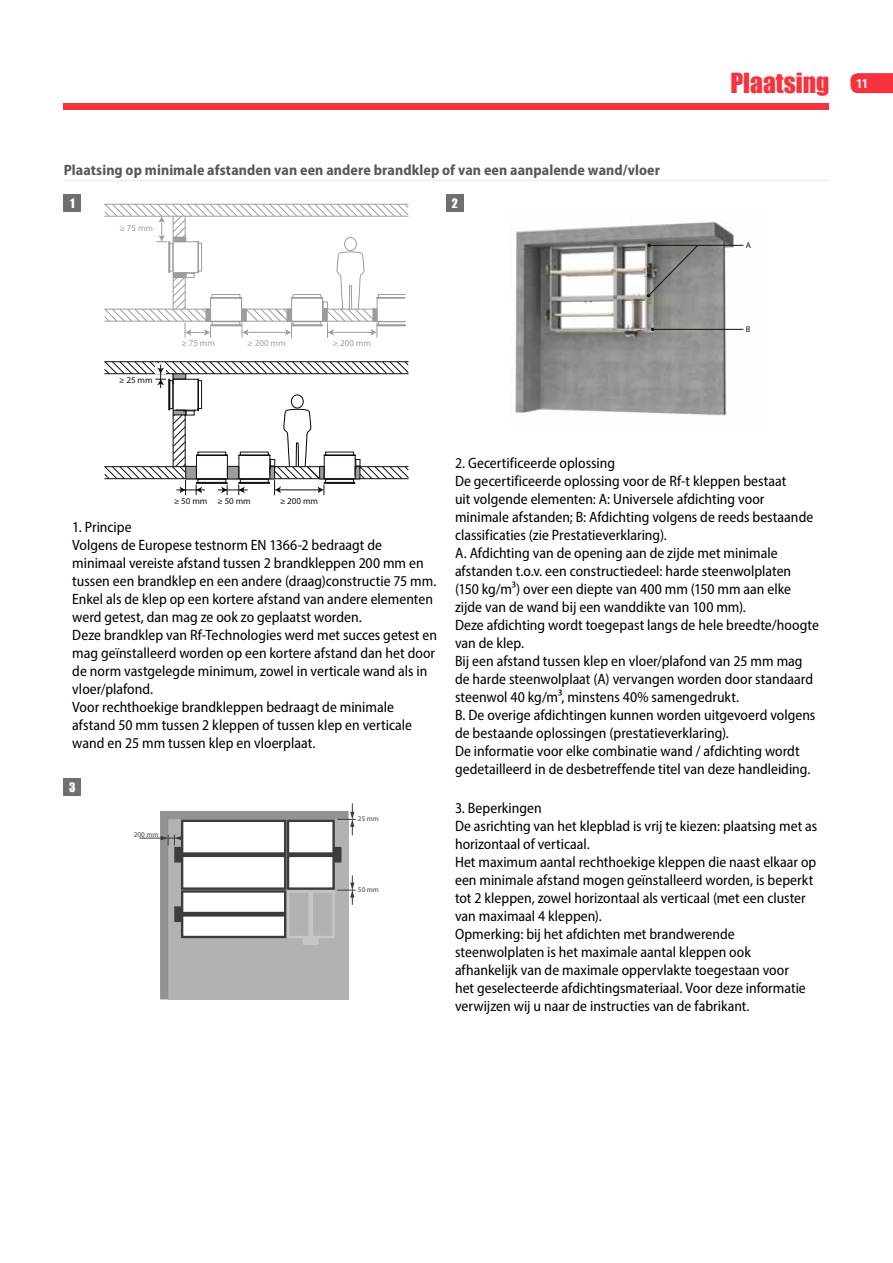
<style>
.page{position:relative;width:893px;height:1263px;background:#fff}
.page>*{position:absolute;margin:0;border:0;box-sizing:border-box;transform-origin:0 0}
.t1{font:25.5px "Impact";color:#f7323f}
.t2{font:semi-condensed 15px/18px "Myriad Pro";color:#000}
.t3{font:700 semi-condensed 15px "Myriad Pro";letter-spacing:.005em;color:#575756}
.t4{font:12px "Impact";color:#fff}
.t5{font:9px "Myriad Pro";color:#9d9d9c}
.t6{font:9px "Myriad Pro";color:#12100b}
.t7{font:8.4px "Myriad Pro";color:#12100b}
.t8{font:7.2px "Myriad Pro";color:#3c3c3b}
</style>
<div class="page">
<div style="left:64px;top:103px;width:765px;height:6px;background:#f7323f"></div>
<svg style="left:850px;top:73px;width:43px;height:20px"></svg>
<hr style="left:64px;top:180px;width:765px;height:1px;background:#ededed">
<svg style="left:104px;top:204px;width:305px;height:133px"></svg>
<svg style="left:104px;top:361px;width:305px;height:134px"></svg>
<img style="left:515px;top:221px;width:229px;height:195px">
<hr style="left:649px;top:245px;width:94px;height:1px;background:#12100b">
<hr style="left:653px;top:329px;width:90px;height:1px;background:#12100b">
<svg style="left:647px;top:244px;width:51px;height:54px;background:#7b7c77"></svg>
<svg style="left:139px;top:803px;width:217px;height:196px"></svg>
<div style="left:64px;top:195px;width:17px;height:17px;background:#706f6f"></div>
<div style="left:446px;top:195px;width:17px;height:17px;background:#706f6f"></div>
<div style="left:64px;top:778px;width:17px;height:17px;background:#706f6f"></div>
<p class="t3" style="left:64px;top:162px;width:598px">Plaatsing op minimale afstanden van een andere brandklep of van een aanpalende wand/vloer</p>
<p class="t4" style="left:70px;top:194px;width:6px">1</p>
<p class="t4" style="left:452px;top:194px;width:8px">2</p>
<p class="t5" style="left:120px;top:222px;width:35px">≥ 75 mm</p>
<p class="t6" style="left:119px;top:374px;width:35px">≥ 25 mm</p>
<p class="t5" style="left:182px;top:337px;width:35px">≥ 75 mm</p>
<p class="t5" style="left:248px;top:337px;width:40px">≥ 200 mm</p>
<p class="t5" style="left:333px;top:337px;width:40px">≥ 200 mm</p>
<h1 class="t1" style="left:730px;top:63px;width:139px">Plaatsing <sup>11</sup></h1>
<p class="t7" style="left:746px;top:239px;width:7px">A</p>
<p class="t7" style="left:746px;top:323px;width:6px">B</p>
<p class="t6" style="left:174px;top:495px;width:78px">≥ 50 mm ≥ 50 mm</p>
<p class="t6" style="left:280px;top:495px;width:40px">≥ 200 mm</p>
<p class="t2" style="left:72px;top:517px;width:366px">1. Principe<br>Volgens de Europese testnorm EN 1366-2 bedraagt de minimaal vereiste afstand tussen 2 brandkleppen 200 mm en tussen een brandklep en een andere (draag)constructie 75 mm.<br>Enkel als de klep op een kortere afstand van andere elementen werd getest, dan mag ze ook zo geplaatst worden.<br>Deze brandklep van Rf-Technologies werd met succes getest en mag geïnstalleerd worden op een kortere afstand dan het door de norm vastgelegde minimum, zowel in verticale wand als in vloer/plafond.<br>Voor rechthoekige brandkleppen bedraagt de minimale afstand 50 mm tussen 2 kleppen of tussen klep en verticale wand en 25 mm tussen klep en vloerplaat.</p>
<p class="t4" style="left:69px;top:777px;width:8px">3</p>
<p class="t8" style="left:134px;top:830px;width:26px">200 mm</p>
<p class="t8" style="left:358px;top:814px;width:22px">25 mm</p>
<p class="t8" style="left:358px;top:885px;width:22px">50 mm</p>
<p class="t2" style="left:455px;top:454px;width:365px">2. Gecertificeerde oplossing<br>De gecertificeerde oplossing voor de Rf-t kleppen bestaat<br>uit volgende elementen: A: Universele afdichting voor minimale afstanden; B: Afdichting volgens de reeds bestaande classificaties (zie Prestatieverklaring).<br>A. Afdichting van de opening aan de zijde met minimale afstanden t.o.v. een constructiedeel: harde steenwolplaten<br>(150 kg/m³) over een diepte van 400 mm (150 mm aan elke zijde van de wand bij een wanddikte van 100 mm).<br>Deze afdichting wordt toegepast langs de hele breedte/hoogte van de klep.<br>Bij een afstand tussen klep en vloer/plafond van 25 mm mag de harde steenwolplaat (A) vervangen worden door standaard steenwol 40 kg/m³, minstens 40% samengedrukt.<br>B. De overige afdichtingen kunnen worden uitgevoerd volgens de bestaande oplossingen (prestatieverklaring).<br>De informatie voor elke combinatie wand / afdichting wordt gedetailleerd in de desbetreffende titel van deze handleiding.</p>
<p class="t2" style="left:455px;top:798px;width:364px">3. Beperkingen<br>De asrichting van het klepblad is vrij te kiezen: plaatsing met as horizontaal of verticaal.<br>Het maximum aantal rechthoekige kleppen die naast elkaar op een minimale afstand mogen geïnstalleerd worden, is beperkt tot 2 kleppen, zowel horizontaal als verticaal (met een cluster van maximaal 4 kleppen).<br>Opmerking: bij het afdichten met brandwerende steenwolplaten is het maximale aantal kleppen ook afhankelijk van de maximale oppervlakte toegestaan voor<br>het geselecteerde afdichtingsmateriaal. Voor deze informatie verwijzen wij u naar de instructies van de fabrikant.</p>
</div>
